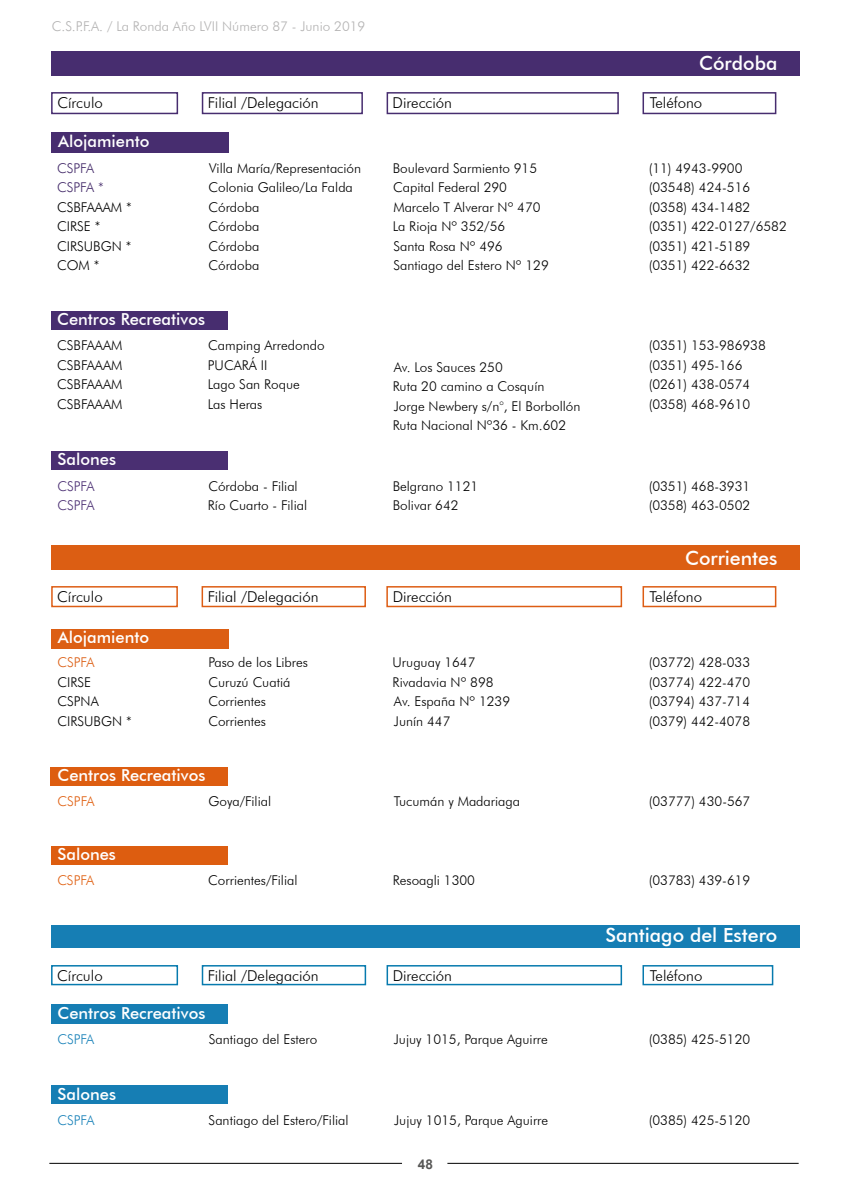
<style>
.page{position:relative;width:851px;height:1191px;background:#fff}
.page>*{position:absolute;margin:0;border:0;box-sizing:border-box;transform-origin:0 0}
.t1{font:500 19.5px "Futura BT";color:#fff}
.t2{font:500 16.5px "Futura BT";color:#fff}
.t3{font:300 15px "Futura BT";color:#000}
.t4{font:300 13.5px/19.5px "Futura BT";color:#000}
.t5{font:300 13.5px "Futura BT";color:#b3b2b2}
.t6{font:300 13.5px/19.5px "Futura BT";color:#442b6a}
.t7{font:300 13.5px "Futura BT";color:#e06011}
.t8{font:300 13.5px/19.5px "Futura BT";color:#4b2f73}
.t9{font:300 13.5px "Futura BT";color:#1982b9}
.t10{font:300 13.5px "Futura BT";color:#dc5e13}
.t11{font:700 13.5px "Arial";color:#575756}
</style>
<div class="page">
<hr style="left:49px;top:1163px;width:353px;height:1px;background:#000">
<hr style="left:447px;top:1163px;width:351px;height:1px;background:#000">
<div style="left:51px;top:546px;width:748px;height:24px;background:#dc5e13"></div>
<div style="left:51px;top:925px;width:748px;height:22px;background:#167eb4"></div>
<div style="left:51px;top:629px;width:177px;height:19px;background:#dc5e13"></div>
<div style="left:51px;top:586px;width:127px;height:21px;border:2px solid #dd5d14"></div>
<div style="left:201px;top:586px;width:165px;height:21px;border:2px solid #dd5d14"></div>
<div style="left:386px;top:586px;width:236px;height:21px;border:2px solid #dd5d14"></div>
<div style="left:642px;top:586px;width:134px;height:21px;border:2px solid #dd5d14"></div>
<div style="left:51px;top:846px;width:176px;height:19px;background:#dd5d10"></div>
<div style="left:50px;top:766px;width:177px;height:19px;background:#dd5d10"></div>
<div style="left:51px;top:451px;width:177px;height:19px;background:#4a2f72"></div>
<div style="left:51px;top:132px;width:177px;height:21px;background:#472d6f"></div>
<div style="left:51px;top:92px;width:127px;height:22px;border:2px solid #472d6f"></div>
<div style="left:202px;top:92px;width:161px;height:22px;border:2px solid #472d6f"></div>
<div style="left:386px;top:92px;width:232px;height:22px;border:2px solid #472d6f"></div>
<div style="left:642px;top:92px;width:134px;height:22px;border:2px solid #472d6f"></div>
<div style="left:51px;top:311px;width:177px;height:19px;background:#472d6f"></div>
<div style="left:51px;top:1084px;width:177px;height:19px;background:#167eb4"></div>
<div style="left:51px;top:965px;width:127px;height:20px;border:2px solid #077aae"></div>
<div style="left:202px;top:965px;width:164px;height:20px;border:2px solid #077aae"></div>
<div style="left:386px;top:965px;width:236px;height:20px;border:2px solid #077aae"></div>
<div style="left:642px;top:965px;width:131px;height:20px;border:2px solid #077aae"></div>
<div style="left:51px;top:1004px;width:177px;height:19px;background:#167eb4"></div>
<div style="left:51px;top:51px;width:748px;height:24px;background:#472d6f"></div>
<p class="t5" style="left:52px;top:18px;width:315px">C.S.P.F.A. / La Ronda Año LVII Número 87 - Junio 2019</p>
<h1 class="t1" style="left:699px;top:51px;width:80px">Córdoba</h1>
<p class="t3" style="left:57px;top:94px;width:47px">Círculo</p>
<p class="t3" style="left:208px;top:94px;width:112px">Filial /Delegación</p>
<p class="t3" style="left:392px;top:94px;width:61px">Dirección</p>
<p class="t3" style="left:649px;top:94px;width:54px">Teléfono</p>
<p class="t2" style="left:58px;top:131px;width:93px">Alojamiento</p>
<p class="t6" style="left:57px;top:158px;width:48px">CSPFA<br>CSPFA *</p>
<p class="t4" style="left:57px;top:197px;width:76px">CSBFAAAM *<br>CIRSE *<br>CIRSUBGN *<br>COM *</p>
<p class="t4" style="left:208px;top:158px;width:154px">Villa María/Representación<br>Colonia Galileo/La Falda<br>Córdoba<br>Córdoba<br>Córdoba<br>Córdoba</p>
<p class="t4" style="left:392px;top:158px;width:157px">Boulevard Sarmiento 915<br>Capital Federal 290<br>Marcelo T Alverar Nº 470<br>La Rioja Nº 352/56<br>Santa Rosa Nº 496<br>Santiago del Estero Nº 129</p>
<p class="t4" style="left:648px;top:158px;width:140px">(11) 4943-9900 (03548) 424-516 (0358) 434-1482 (0351) 422-0127/6582 (0351) 421-5189 (0351) 422-6632</p>
<p class="t2" style="left:57px;top:309px;width:149px">Centros Recreativos</p>
<p class="t4" style="left:57px;top:336px;width:67px;text-align:justify">CSBFAAAM CSBFAAAM CSBFAAAM CSBFAAAM</p>
<p class="t4" style="left:208px;top:336px;width:118px">Camping Arredondo<br>PUCARÁ II<br>Lago San Roque<br>Las Heras</p>
<p class="t2" style="left:57px;top:449px;width:60px">Salones</p>
<p class="t4" style="left:392px;top:357px;width:189px">Av. Los Sauces 250<br>Ruta 20 camino a Cosquín<br>Jorge Newbery s/n°, El Borbollón<br>Ruta Nacional Nº36 - Km.602</p>
<p class="t4" style="left:648px;top:336px;width:119px">(0351) 153-986938 (0351) 495-166 (0261) 438-0574 (0358) 468-9610</p>
<p class="t8" style="left:57px;top:476px;width:38px">CSPFA<br>CSPFA</p>
<p class="t4" style="left:208px;top:476px;width:101px">Córdoba - Filial<br>Río Cuarto - Filial</p>
<p class="t4" style="left:393px;top:476px;width:87px">Belgrano 1121<br>Bolivar 642</p>
<p class="t4" style="left:648px;top:476px;width:103px">(0351) 468-3931 (0358) 463-0502</p>
<h1 class="t1" style="left:685px;top:546px;width:94px">Corrientes</h1>
<p class="t3" style="left:57px;top:587px;width:47px">Círculo</p>
<p class="t3" style="left:208px;top:587px;width:112px">Filial /Delegación</p>
<p class="t3" style="left:392px;top:587px;width:61px">Dirección</p>
<p class="t3" style="left:649px;top:587px;width:54px">Teléfono</p>
<p class="t2" style="left:58px;top:627px;width:93px">Alojamiento</p>
<p class="t10" style="left:57px;top:654px;width:38px">CSPFA</p>
<p class="t4" style="left:57px;top:672px;width:76px">CIRSE<br>CSPNA<br>CIRSUBGN *</p>
<p class="t4" style="left:208px;top:652px;width:101px">Paso de los Libres<br>Curuzú Cuatiá<br>Corrientes<br>Corrientes</p>
<p class="t4" style="left:392px;top:652px;width:119px">Uruguay 1647<br>Rivadavia Nº 898<br>Av. España Nº 1239<br>Junín 447</p>
<p class="t4" style="left:648px;top:652px;width:103px;text-align:justify">(03772) 428-033 (03774) 422-470 (03794) 437-714 (0379) 442-4078</p>
<p class="t2" style="left:58px;top:765px;width:149px">Centros Recreativos</p>
<p class="t7" style="left:58px;top:792px;width:38px">CSPFA</p>
<p class="t4" style="left:208px;top:791px;width:64px">Goya/Filial</p>
<p class="t4" style="left:393px;top:791px;width:128px">Tucumán y Madariaga</p>
<p class="t4" style="left:648px;top:791px;width:103px">(03777) 430-567</p>
<p class="t2" style="left:57px;top:844px;width:60px">Salones</p>
<p class="t7" style="left:57px;top:872px;width:38px">CSPFA</p>
<p class="t4" style="left:208px;top:870px;width:91px">Corrientes/Filial</p>
<p class="t4" style="left:393px;top:870px;width:84px">Resoagli 1300</p>
<p class="t4" style="left:648px;top:870px;width:103px">(03783) 439-619</p>
<h1 class="t1" style="left:605px;top:923px;width:173px">Santiago del Estero</h1>
<p class="t3" style="left:57px;top:966px;width:47px">Círculo</p>
<p class="t3" style="left:208px;top:966px;width:112px">Filial /Delegación</p>
<p class="t3" style="left:392px;top:966px;width:61px">Dirección</p>
<p class="t3" style="left:649px;top:966px;width:54px">Teléfono</p>
<p class="t2" style="left:57px;top:1003px;width:149px">Centros Recreativos</p>
<p class="t9" style="left:57px;top:1031px;width:38px">CSPFA</p>
<p class="t4" style="left:209px;top:1029px;width:110px">Santiago del Estero</p>
<p class="t4" style="left:394px;top:1029px;width:155px">Jujuy 1015, Parque Aguirre</p>
<p class="t4" style="left:648px;top:1029px;width:103px">(0385) 425-5120</p>
<p class="t2" style="left:57px;top:1084px;width:60px">Salones</p>
<p class="t9" style="left:57px;top:1111px;width:38px">CSPFA</p>
<p class="t4" style="left:208px;top:1110px;width:141px">Santiago del Estero/Filial</p>
<p class="t4" style="left:394px;top:1110px;width:155px">Jujuy 1015, Parque Aguirre</p>
<p class="t4" style="left:648px;top:1110px;width:103px">(0385) 425-5120</p>
<p class="t11" style="left:418px;top:1154px;width:17px">48</p>
</div>
